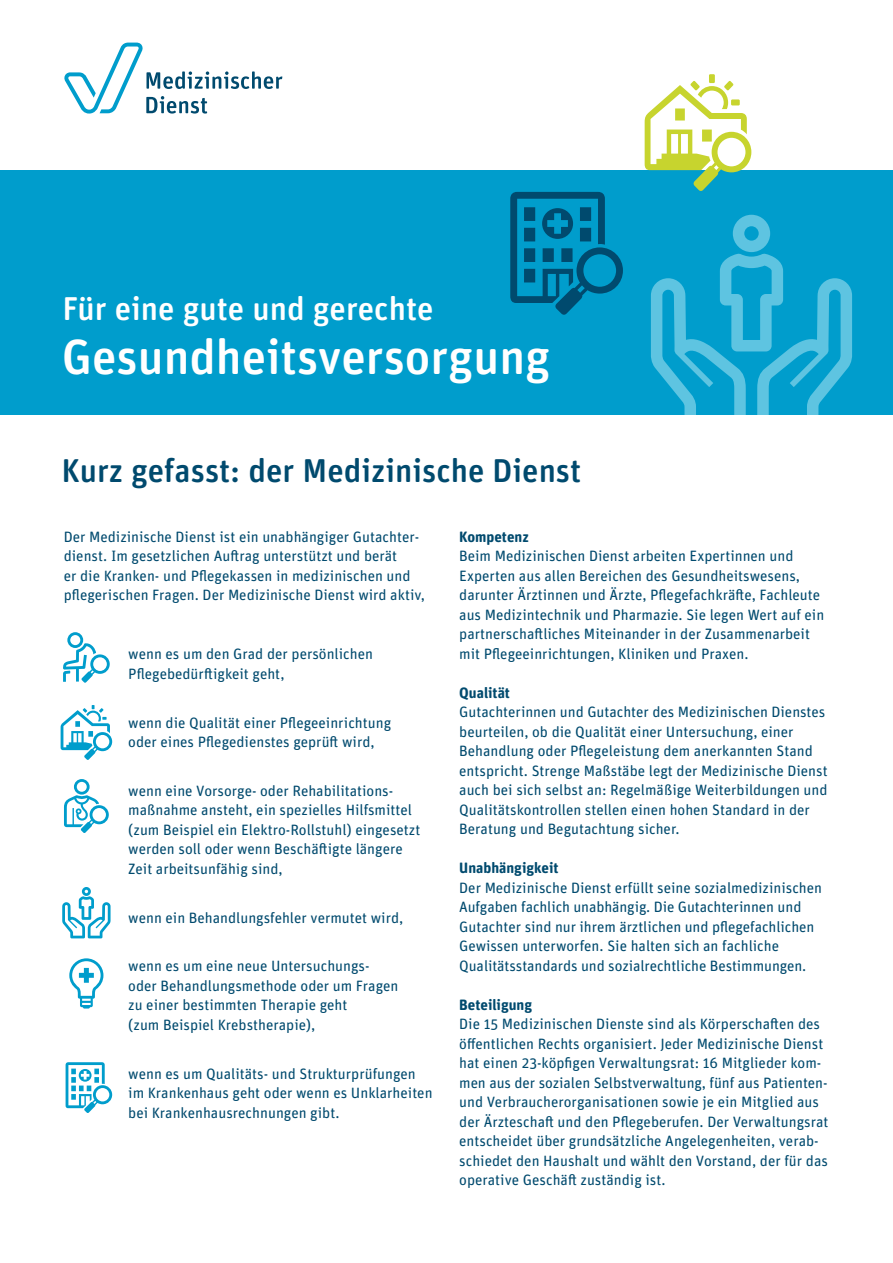
<style>
.page{position:relative;width:893px;height:1263px;background:#fff}
.page>*{position:absolute;margin:0;border:0;box-sizing:border-box;transform-origin:0 0}
.t1{font:500 49.2px "Unit Rounded OT";color:#fff}
.t2{font:500 33px "Unit Rounded Pro";color:#004a6e}
.t3{font:500 33px "Unit Rounded OT";color:#fff}
.t4{font:15px/19.5px "Unit Rounded Pro";color:#004a6e}
.t5{font:700 15px "Unit Rounded Pro";color:#004a6e}
</style>
<div class="page">
<div style="left:0;top:170px;width:893px;height:245px;background:#009dcc"></div>
<svg style="left:651px;top:215px;width:201px;height:200px"></svg>
<svg style="left:510px;top:192px;width:113px;height:123px"></svg>
<svg style="left:645px;top:74px;width:106px;height:117px"></svg>
<svg style="left:64px;top:42px;width:218px;height:72px"></svg>
<svg style="left:62px;top:887px;width:49px;height:51px"></svg>
<svg style="left:63px;top:632px;width:47px;height:51px"></svg>
<svg style="left:66px;top:1062px;width:46px;height:51px"></svg>
<svg style="left:61px;top:705px;width:51px;height:55px"></svg>
<svg style="left:69px;top:958px;width:34px;height:50px"></svg>
<svg style="left:64px;top:779px;width:45px;height:54px"></svg>
<h1 class="t3" style="left:62px;top:288px;width:373px">Für eine gute und gerechte</h1>
<h1 class="t1" style="left:62px;top:326px;width:490px">Gesundheitsversorgung</h1>
<h2 class="t2" style="left:62px;top:447px;width:521px">Kurz gefasst: der Medizinische Dienst</h2>
<p class="t4" style="left:64px;top:526px;width:363px">Der Medizinische Dienst ist ein unabhängiger Gutachter&shy;dienst. Im gesetzlichen Auftrag unterstützt und berät<br>er die Kranken- und Pflegekassen in medizinischen und pflegerischen Fragen. Der Medizinische Dienst wird aktiv,</p>
<p class="t4" style="left:128px;top:644px;width:246px">wenn es um den Grad der persönlichen<br>Pflegebedürftigkeit geht,</p>
<p class="t4" style="left:128px;top:712px;width:264px">wenn die Qualität einer Pflegeeinrichtung oder eines Pflegedienstes geprüft wird,</p>
<p class="t4" style="left:128px;top:780px;width:294px">wenn eine Vorsorge- oder Rehabilitations&shy;maßnahme ansteht, ein spezielles Hilfsmittel (zum Beispiel ein Elektro-Rollstuhl) eingesetzt werden soll oder wenn Beschäftigte längere Zeit arbeitsunfähig sind,</p>
<p class="t4" style="left:128px;top:907px;width:277px">wenn ein Behandlungsfehler vermutet wird,</p>
<p class="t4" style="left:128px;top:956px;width:272px">wenn es um eine neue Untersuchungs&shy;oder Behandlungsmethode oder um Fragen zu einer bestimmten Therapie geht<br>(zum Beispiel Krebstherapie),</p>
<p class="t4" style="left:128px;top:1063px;width:306px">wenn es um Qualitäts- und Strukturprüfungen im Krankenhaus geht oder wenn es Unklarheiten bei Krankenhausrechnungen gibt.</p>
<h3 class="t5" style="left:459px;top:526px;width:71px">Kompetenz</h3>
<p class="t4" style="left:459px;top:545px;width:367px">Beim Medizinischen Dienst arbeiten Expertinnen und Experten aus allen Bereichen des Gesundheitswesens, darunter Ärztinnen und Ärzte, Pflegefachkräfte, Fachleute aus Medizintechnik und Pharmazie. Sie legen Wert auf ein partnerschaftliches Miteinander in der Zusammenarbeit mit Pflegeeinrichtungen, Kliniken und Praxen.</p>
<h3 class="t5" style="left:459px;top:682px;width:52px">Qualität</h3>
<p class="t4" style="left:459px;top:701px;width:370px">Gutachterinnen und Gutachter des Medizinischen Dienstes beurteilen, ob die Qualität einer Untersuchung, einer Behandlung oder Pflegeleistung dem anerkannten Stand entspricht. Strenge Maßstäbe legt der Medizinische Dienst auch bei sich selbst an: Regelmäßige Weiterbildungen und Qualitätskontrollen stellen einen hohen Standard in der Beratung und Begutachtung sicher.</p>
<h3 class="t5" style="left:459px;top:857px;width:101px">Unabhängigkeit</h3>
<p class="t4" style="left:459px;top:877px;width:364px">Der Medizinische Dienst erfüllt seine sozialmedizinischen Aufgaben fachlich unabhängig. Die Gutachterinnen und Gutachter sind nur ihrem ärztlichen und pflegefachlichen Gewissen unterworfen. Sie halten sich an fachliche Qualitätsstandards und sozialrechtliche Bestimmungen.</p>
<h3 class="t5" style="left:459px;top:994px;width:74px">Beteiligung</h3>
<p class="t4" style="left:459px;top:1013px;width:371px">Die 15 Medizinischen Dienste sind als Körperschaften des öffentlichen Rechts organisiert. Jeder Medizinische Dienst hat einen 23-köpfigen Verwaltungsrat: 16 Mitglieder kom&shy;men aus der sozialen Selbstverwaltung, fünf aus Patienten&shy;und Verbraucherorganisationen sowie je ein Mitglied aus der Ärzteschaft und den Pflegeberufen. Der Verwaltungsrat entscheidet über grundsätzliche Angelegenheiten, verab&shy;schiedet den Haushalt und wählt den Vorstand, der für das operative Geschäft zuständig ist.</p>
</div>
